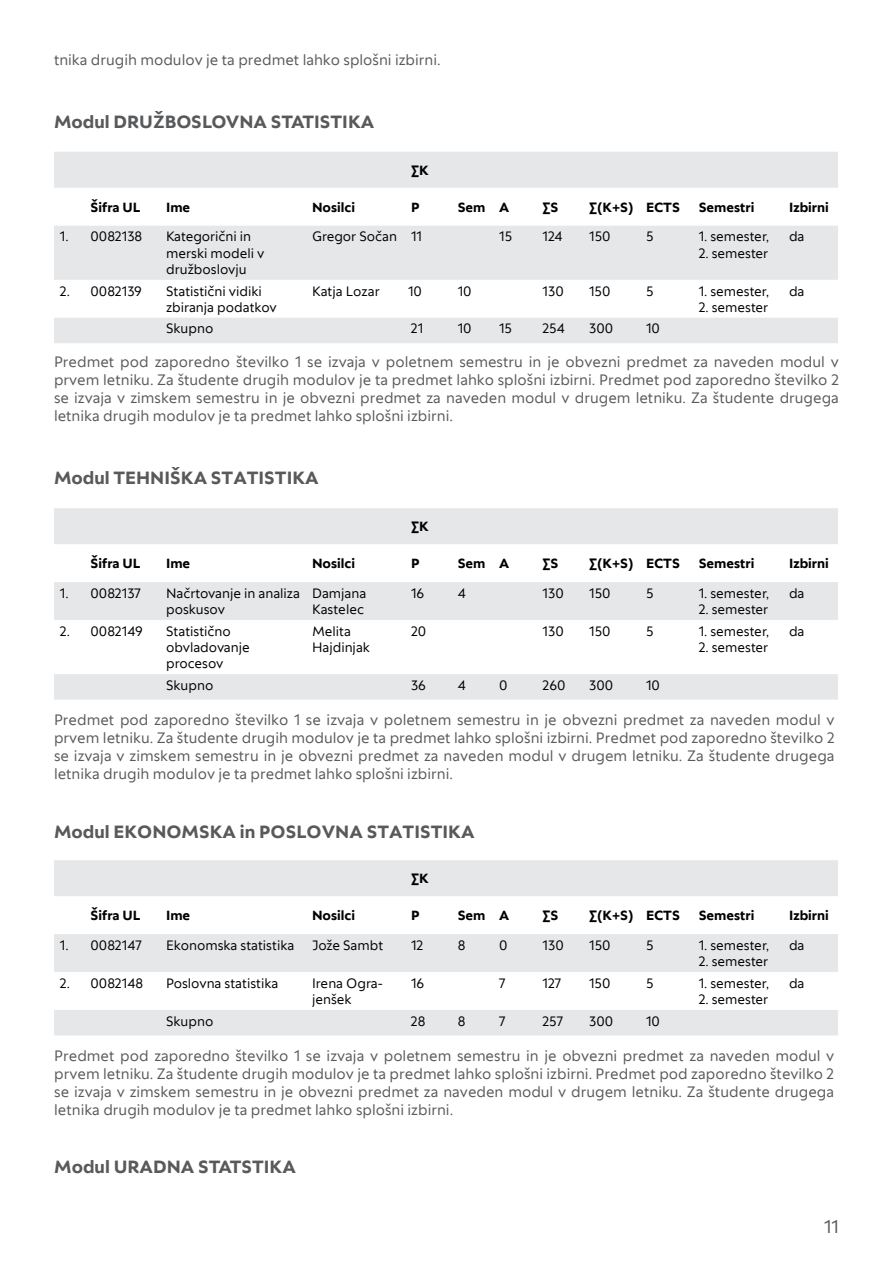
<style>
.page{position:relative;width:893px;height:1263px;background:#fff}
.page>*{position:absolute;margin:0;border:0;box-sizing:border-box;transform-origin:0 0}
.t1{font:700 18px "Univerza Sans";color:#58595b}
.t2{font:18px "Univerza Sans";color:#58595b}
.t3{font:15px/18px "Univerza Sans";color:#58595b;text-align:justify}
.t4{font:13.5px/16.2px "Univerza Sans";color:#000}
.t5{font:700 13.5px "Univerza Sans";color:#000}
</style>
<div class="page">
<svg style="left:54px;top:152px;width:784px;height:191px;fill:#e6e7e9"></svg>
<svg style="left:54px;top:508px;width:784px;height:192px;fill:#e8e9eb"></svg>
<svg style="left:54px;top:860px;width:784px;height:175px;fill:#e6e7e9"></svg>
<p class="t3" style="left:54px;top:50px;width:388px">tnika drugih modulov je ta predmet lahko splošni izbirni.</p>
<p class="t1" style="left:54px;top:108px;width:322px">Modul DRUŽBOSLOVNA STATISTIKA</p>
<p class="t5" style="left:411px;top:160px;width:19px">∑K</p>
<p class="t5" style="left:91px;top:197px;width:51px">Šifra UL</p>
<p class="t5" style="left:166px;top:197px;width:26px">Ime</p>
<p class="t5" style="left:312px;top:197px;width:44px">Nosilci</p>
<p class="t5" style="left:411px;top:197px;width:10px">P</p>
<p class="t5" style="left:458px;top:197px;width:53px">Sem A</p>
<p class="t5" style="left:543px;top:197px;width:18px">∑S</p>
<p class="t5" style="left:589px;top:197px;width:92px">∑(K+S) ECTS</p>
<p class="t5" style="left:699px;top:197px;width:57px">Semestri</p>
<p class="t5" style="left:789px;top:197px;width:41px">Izbirni</p>
<p class="t4" style="left:60px;top:228px;width:84px">1. 0082138</p>
<p class="t4" style="left:166px;top:228px;width:100px">Kategorični in merski modeli v družboslovju</p>
<p class="t4" style="left:312px;top:228px;width:112px">Gregor Sočan 11</p>
<p class="t4" style="left:499px;top:228px;width:14px">15</p>
<p class="t4" style="left:542px;top:228px;width:22px">124</p>
<p class="t4" style="left:589px;top:228px;width:23px">150</p>
<p class="t4" style="left:646px;top:228px;width:9px">5</p>
<p class="t4" style="left:699px;top:228px;width:72px">1. semester,</p>
<p class="t4" style="left:789px;top:228px;width:17px">da</p>
<p class="t4" style="left:699px;top:244px;width:71px">2. semester</p>
<p class="t4" style="left:60px;top:282px;width:83px">2. 0082139</p>
<p class="t4" style="left:166px;top:282px;width:112px">Statistični vidiki zbiranja podatkov</p>
<p class="t4" style="left:312px;top:282px;width:69px">Katja Lozar</p>
<p class="t4" style="left:408px;top:282px;width:15px">10</p>
<p class="t4" style="left:458px;top:282px;width:15px">10</p>
<p class="t4" style="left:542px;top:282px;width:23px">130</p>
<p class="t4" style="left:589px;top:282px;width:23px">150</p>
<p class="t4" style="left:646px;top:282px;width:9px">5</p>
<p class="t4" style="left:699px;top:282px;width:72px">1. semester,</p>
<p class="t4" style="left:699px;top:298px;width:71px">2. semester</p>
<p class="t4" style="left:789px;top:282px;width:17px">da</p>
<p class="t4" style="left:166px;top:320px;width:49px">Skupno</p>
<p class="t4" style="left:411px;top:320px;width:14px">21</p>
<p class="t4" style="left:458px;top:320px;width:15px">10</p>
<p class="t4" style="left:499px;top:320px;width:14px">15</p>
<p class="t4" style="left:542px;top:320px;width:24px">254</p>
<p class="t4" style="left:589px;top:320px;width:26px">300</p>
<p class="t4" style="left:646px;top:320px;width:15px">10</p>
<p class="t3" style="left:54px;top:352px;width:786px">Predmet pod zaporedno številko 1 se izvaja v poletnem semestru in je obvezni predmet za naveden modul v prvem letniku. Za študente drugih modulov je ta predmet lahko splošni izbirni. Predmet pod zaporedno številko 2 se izvaja v zimskem semestru in je obvezni predmet za naveden modul v drugem letniku. Za študente drugega letnika drugih modulov je ta predmet lahko splošni izbirni.</p>
<p class="t1" style="left:54px;top:464px;width:266px">Modul TEHNIŠKA STATISTIKA</p>
<p class="t5" style="left:411px;top:516px;width:19px">∑K</p>
<p class="t5" style="left:91px;top:553px;width:51px">Šifra UL</p>
<p class="t5" style="left:166px;top:553px;width:26px">Ime</p>
<p class="t5" style="left:312px;top:553px;width:44px">Nosilci</p>
<p class="t5" style="left:411px;top:553px;width:10px">P</p>
<p class="t5" style="left:458px;top:553px;width:53px">Sem A</p>
<p class="t5" style="left:543px;top:553px;width:18px">∑S</p>
<p class="t5" style="left:589px;top:553px;width:92px">∑(K+S) ECTS</p>
<p class="t5" style="left:699px;top:553px;width:57px">Semestri</p>
<p class="t5" style="left:789px;top:553px;width:41px">Izbirni</p>
<p class="t4" style="left:60px;top:584px;width:82px">1. 0082137</p>
<p class="t4" style="left:166px;top:584px;width:135px">Načrtovanje in analiza poskusov</p>
<p class="t4" style="left:312px;top:584px;width:56px">Damjana<br>Kastelec</p>
<p class="t4" style="left:411px;top:584px;width:15px">16</p>
<p class="t4" style="left:458px;top:584px;width:10px">4</p>
<p class="t4" style="left:542px;top:584px;width:23px">130</p>
<p class="t4" style="left:589px;top:584px;width:23px">150</p>
<p class="t4" style="left:646px;top:584px;width:9px">5</p>
<p class="t4" style="left:699px;top:584px;width:72px">1. semester,</p>
<p class="t4" style="left:789px;top:584px;width:17px">da</p>
<p class="t4" style="left:699px;top:601px;width:71px">2. semester</p>
<p class="t4" style="left:60px;top:622px;width:84px">2. 0082149</p>
<p class="t4" style="left:166px;top:622px;width:85px">Statistično obvladovanje procesov</p>
<p class="t4" style="left:312px;top:622px;width:59px">Melita<br>Hajdinjak</p>
<p class="t4" style="left:411px;top:622px;width:17px">20</p>
<p class="t4" style="left:542px;top:622px;width:23px">130</p>
<p class="t4" style="left:589px;top:622px;width:23px">150</p>
<p class="t4" style="left:646px;top:622px;width:9px">5</p>
<p class="t4" style="left:699px;top:622px;width:72px">1. semester,</p>
<p class="t4" style="left:699px;top:638px;width:71px">2. semester</p>
<p class="t4" style="left:789px;top:622px;width:17px">da</p>
<p class="t4" style="left:166px;top:676px;width:49px">Skupno</p>
<p class="t4" style="left:411px;top:676px;width:16px">36</p>
<p class="t4" style="left:458px;top:676px;width:10px">4</p>
<p class="t4" style="left:499px;top:676px;width:10px">0</p>
<p class="t4" style="left:542px;top:676px;width:24px">260</p>
<p class="t4" style="left:589px;top:676px;width:26px">300</p>
<p class="t4" style="left:646px;top:676px;width:15px">10</p>
<p class="t3" style="left:54px;top:710px;width:782px">Predmet pod zaporedno številko 1 se izvaja v poletnem semestru in je obvezni predmet za naveden modul v prvem letniku. Za študente drugih modulov je ta predmet lahko splošni izbirni. Predmet pod zaporedno številko 2 se izvaja v zimskem semestru in je obvezni predmet za naveden modul v drugem letniku. Za študente drugega letnika drugih modulov je ta predmet lahko splošni izbirni.</p>
<p class="t1" style="left:54px;top:818px;width:422px">Modul EKONOMSKA in POSLOVNA STATISTIKA</p>
<p class="t5" style="left:411px;top:868px;width:19px">∑K</p>
<p class="t5" style="left:91px;top:905px;width:51px">Šifra UL</p>
<p class="t5" style="left:166px;top:905px;width:26px">Ime</p>
<p class="t5" style="left:312px;top:905px;width:44px">Nosilci</p>
<p class="t5" style="left:411px;top:905px;width:10px">P</p>
<p class="t5" style="left:458px;top:905px;width:53px">Sem A</p>
<p class="t5" style="left:543px;top:905px;width:18px">∑S</p>
<p class="t5" style="left:589px;top:905px;width:92px">∑(K+S) ECTS</p>
<p class="t5" style="left:699px;top:905px;width:57px">Semestri</p>
<p class="t5" style="left:789px;top:905px;width:41px">Izbirni</p>
<p class="t4" style="left:60px;top:936px;width:83px">1. 0082147</p>
<p class="t4" style="left:166px;top:936px;width:130px">Ekonomska statistika</p>
<p class="t4" style="left:312px;top:936px;width:73px">Jože Sambt</p>
<p class="t4" style="left:411px;top:936px;width:14px">12</p>
<p class="t4" style="left:458px;top:936px;width:9px">8</p>
<p class="t4" style="left:499px;top:936px;width:10px">0</p>
<p class="t4" style="left:542px;top:936px;width:23px">130</p>
<p class="t4" style="left:589px;top:936px;width:23px">150</p>
<p class="t4" style="left:646px;top:936px;width:9px">5</p>
<p class="t4" style="left:699px;top:936px;width:72px">1. semester,</p>
<p class="t4" style="left:699px;top:952px;width:71px">2. semester</p>
<p class="t4" style="left:789px;top:936px;width:17px">da</p>
<p class="t4" style="left:60px;top:974px;width:85px">2. 0082148</p>
<p class="t4" style="left:166px;top:974px;width:114px">Poslovna statistika</p>
<p class="t4" style="left:312px;top:974px;width:72px">Irena Ogra&shy;jenšek</p>
<p class="t4" style="left:411px;top:974px;width:15px">16</p>
<p class="t4" style="left:499px;top:974px;width:8px">7</p>
<p class="t4" style="left:542px;top:974px;width:20px">127</p>
<p class="t4" style="left:589px;top:974px;width:23px">150</p>
<p class="t4" style="left:646px;top:974px;width:9px">5</p>
<p class="t4" style="left:699px;top:974px;width:72px">1. semester,</p>
<p class="t4" style="left:699px;top:990px;width:71px">2. semester</p>
<p class="t4" style="left:789px;top:974px;width:17px">da</p>
<p class="t4" style="left:166px;top:1012px;width:49px">Skupno</p>
<p class="t4" style="left:411px;top:1012px;width:16px">28</p>
<p class="t4" style="left:458px;top:1012px;width:9px">8</p>
<p class="t4" style="left:499px;top:1012px;width:8px">7</p>
<p class="t4" style="left:542px;top:1012px;width:22px">257</p>
<p class="t4" style="left:589px;top:1012px;width:26px">300</p>
<p class="t4" style="left:646px;top:1012px;width:15px">10</p>
<p class="t3" style="left:54px;top:1046px;width:781px">Predmet pod zaporedno številko 1 se izvaja v poletnem semestru in je obvezni predmet za naveden modul v prvem letniku. Za študente drugih modulov je ta predmet lahko splošni izbirni. Predmet pod zaporedno številko 2 se izvaja v zimskem semestru in je obvezni predmet za naveden modul v drugem letniku. Za študente drugega letnika drugih modulov je ta predmet lahko splošni izbirni.</p>
<p class="t1" style="left:54px;top:1153px;width:243px">Modul URADNA STATSTIKA</p>
<p class="t2" style="left:824px;top:1213px;width:16px">11</p>
</div>
